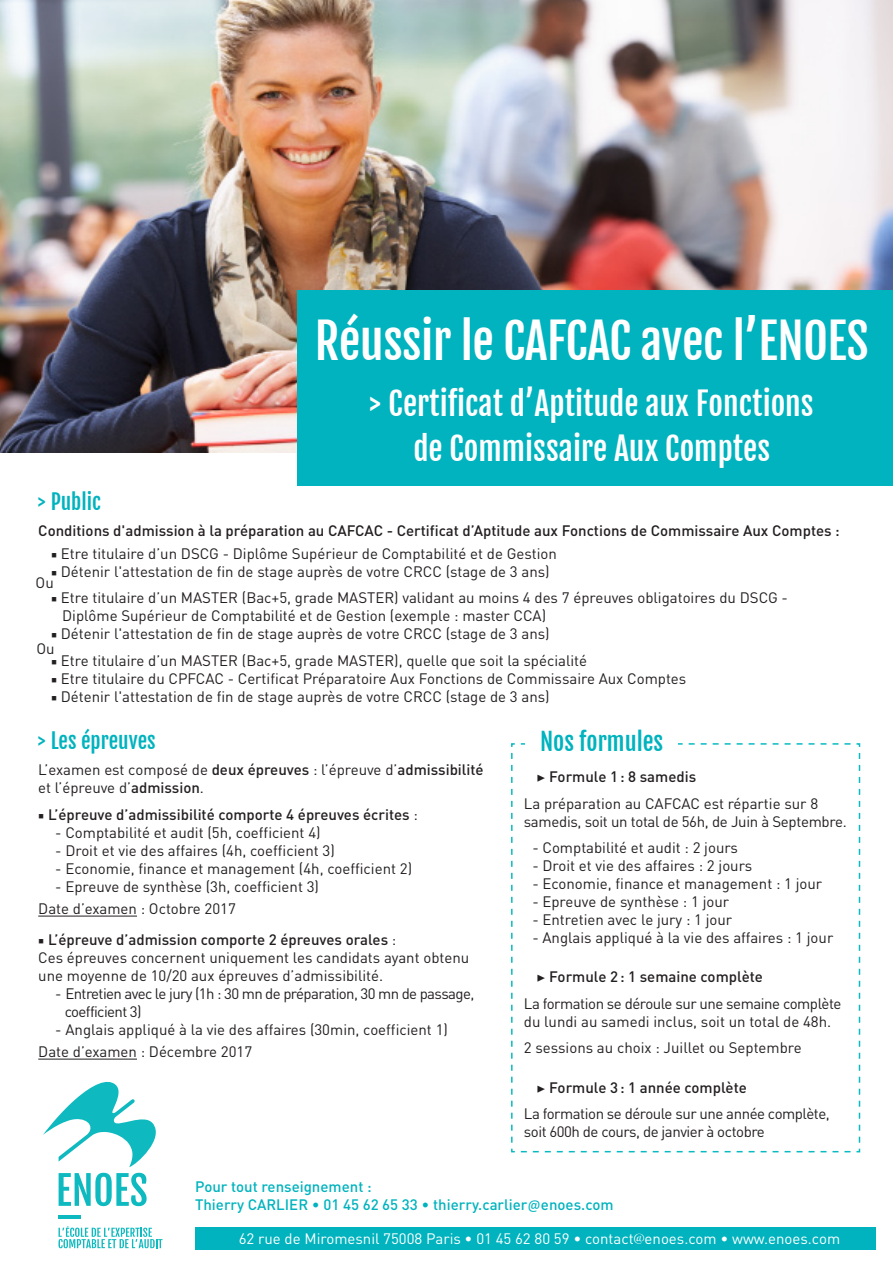
<style>
.page{position:relative;width:893px;height:1263px;background:#fff}
.page>*{position:absolute;margin:0;border:0;box-sizing:border-box;transform-origin:0 0}
.t1{font:48px "Fjalla One";letter-spacing:-.01em;color:#fff}
.t2{font:31.5px/45px "Fjalla One";color:#fff;text-align:center}
.t3{font:24px "Fjalla One";color:#00b3be}
.t4{font:21px "Fjalla One";color:#00b3be}
.t5{font:15px/18px "DINOT";color:#231f20}
.t6{font:500 15px "DINOT";color:#231f20}
.t7{font:15px/18px "DINOT";letter-spacing:-.03em;color:#231f20}
.t8{font:15px/18px "DINOT";letter-spacing:-.02em;color:#231f20}
.t9{font:500 15px "DINOT";color:#00b3be}
.t10{font:15px "DINOT";color:#fff}
.t11{font:15px/18px "DINOT";letter-spacing:-.04em;color:#231f20}
.s1{font-family:"Minion Pro"}
.s2{font-weight:500}
.s3{font-family:"Minion Pro";font-weight:400}
.s4{font-weight:400}
.s5{font-family:"Calibri";font-weight:400}
.s6{font-family:"Californian FB"}
</style>
<div class="page">
<svg style="left:511px;top:743px;width:350px;height:410px"></svg>
<img style="left:0;top:0;width:893px;height:452px">
<div style="left:298px;top:291px;width:595px;height:195px;background:#00b3be"></div>
<svg style="left:43px;top:1081px;width:113px;height:86px"></svg>
<svg style="left:59px;top:1173px;width:88px;height:33px"></svg>
<hr style="left:59px;top:1215px;width:22px;height:4px;background:#0ebabf">
<svg style="left:59px;top:1226px;width:103px;height:22px"></svg>
<hr style="left:38px;top:916px;width:99px;height:1px;background:#231f20">
<hr style="left:38px;top:1059px;width:99px;height:1px;background:#231f20">
<div style="left:195px;top:1227px;width:680px;height:22px;background:#00b3be"></div>
<div style="left:526px;top:730px;width:152px;height:26px;background:#fff"></div>
<p class="t1" style="left:315px;top:312px;width:556px">Réussir le CAFCAC avec l’ENOES</p>
<p class="t2" style="left:370px;top:381px;width:445px">&gt; Certificat d’Aptitude aux Fonctions de Commissaire Aux Comptes</p>
<p class="t4" style="left:38px;top:489px;width:64px">&gt; Public</p>
<p class="t6" style="left:38px;top:521px;width:803px">Conditions d'admission à la préparation au CAFCAC - Certificat d’Aptitude aux Fonctions de Commissaire Aux Comptes :</p>
<p class="t5" style="left:51px;top:544px;width:507px"><span class="s1">■</span> Etre titulaire d’un DSCG - Diplôme Supérieur de Comptabilité et de Gestion</p>
<p class="t5" style="left:51px;top:562px;width:500px"><span class="s1">■</span> Détenir l'attestation de fin de stage auprès de votre CRCC (stage de 3 ans)</p>
<p class="t5" style="left:62px;top:588px;width:727px;text-indent:-11px"><span class="s1">■</span> Etre titulaire d’un MASTER (Bac+5, grade MASTER) validant au moins 4 des 7 épreuves obligatoires du DSCG -<br>Diplôme Supérieur de Comptabilité et de Gestion (exemple : master CCA)</p>
<p class="t5" style="left:51px;top:624px;width:500px"><span class="s1">■</span> Détenir l'attestation de fin de stage auprès de votre CRCC (stage de 3 ans)</p>
<p class="t5" style="left:51px;top:651px;width:538px"><span class="s1">■</span> Etre titulaire d’un MASTER (Bac+5, grade MASTER), quelle que soit la spécialité</p>
<p class="t5" style="left:51px;top:669px;width:637px"><span class="s1">■</span> Etre titulaire du CPFCAC - Certificat Préparatoire Aux Fonctions de Commissaire Aux Comptes</p>
<p class="t5" style="left:51px;top:687px;width:500px"><span class="s1">■</span> Détenir l'attestation de fin de stage auprès de votre CRCC (stage de 3 ans)</p>
<p class="t4" style="left:38px;top:727px;width:119px">&gt; Les épreuves</p>
<p class="t5" style="left:38px;top:760px;width:447px">L’examen est composé de <span class="s2">deux épreuves</span> : l’épreuve d’<span class="s2">admissibilité </span>et l’épreuve d’<span class="s2">admission</span>.</p>
<p class="t6" style="left:38px;top:805px;width:381px"><span class="s3">■</span> L’épreuve d’admissibilité comporte 4 épreuves écrites <span class="s4">:</span></p>
<p class="t5" style="left:55px;top:823px;width:267px">- Comptabilité et audit (5h, coefficient 4)</p>
<p class="t5" style="left:55px;top:841px;width:281px">- Droit et vie des affaires (4h, coefficient 3)</p>
<p class="t5" style="left:55px;top:859px;width:358px">- Economie, finance et management (4h, coefficient 2)</p>
<p class="t5" style="left:55px;top:877px;width:265px">- Epreuve de synthèse (3h, coefficient 3)</p>
<p class="t5" style="left:38px;top:899px;width:199px">Date d’examen : Octobre 2017</p>
<p class="t6" style="left:38px;top:930px;width:360px"><span class="s3">■</span> L’épreuve d’admission comporte 2 épreuves orales <span class="s4">:</span></p>
<p class="t5" style="left:38px;top:948px;width:432px">Ces épreuves concernent uniquement les candidats ayant obtenu une moyenne de 10/20 aux épreuves d’admissibilité.</p>
<p class="t11" style="left:65px;top:984px;width:411px;text-indent:-9px">- Entretien avec le jury (1h : 30 mn de préparation, 30 mn de passage, coefficient 3)</p>
<p class="t5" style="left:55px;top:1020px;width:394px">- Anglais appliqué à la vie des affaires (30min, coefficient 1)</p>
<p class="t5" style="left:38px;top:1042px;width:216px">Date d’examen : Décembre 2017</p>
<p class="t5" style="left:36px;top:574px;width:20px">Ou</p>
<p class="t5" style="left:37px;top:639px;width:20px">Ou</p>
<p class="t3" style="left:540px;top:727px;width:125px">Nos formules</p>
<p class="t6" style="left:537px;top:767px;width:161px"><span class="s3">▶</span> Formule 1: 8 samedis</p>
<p class="t8" style="left:524px;top:794px;width:324px">La préparation au CAFCAC est répartie sur 8 samedis, soit un total de 56h, de Juin à Septembre.</p>
<p class="t5" style="left:532px;top:838px;width:207px">- Comptabilité et audit : 2 jours</p>
<p class="t5" style="left:532px;top:856px;width:221px">- Droit et vie des affaires : 2 jours</p>
<p class="t5" style="left:532px;top:874px;width:291px">- Economie, finance et management : 1 jour</p>
<p class="t5" style="left:532px;top:892px;width:198px">- Epreuve de synthèse : 1 jour</p>
<p class="t5" style="left:532px;top:910px;width:201px">- Entretien avec le jury : 1 jour</p>
<p class="t5" style="left:532px;top:928px;width:302px">- Anglais appliqué à la vie des affaires : 1 jour</p>
<p class="t6" style="left:537px;top:967px;width:228px"><span class="s3">▶</span> Formule 2: 1 semaine complète</p>
<p class="t7" style="left:524px;top:994px;width:319px">La formation se déroule sur une semaine complète du lundi au samedi inclus, soit un total de 48h.</p>
<p class="t5" style="left:524px;top:1039px;width:279px">2 sessions au choix : Juillet ou Septembre</p>
<p class="t6" style="left:537px;top:1078px;width:212px"><span class="s3">▶</span> Formule 3: 1 année complète</p>
<p class="t7" style="left:524px;top:1104px;width:307px">La formation se déroule sur une année complète, soit 600h de cours, de janvier à octobre</p>
<p class="t9" style="left:195px;top:1177px;width:178px">Pour tout renseignement :</p>
<p class="t9" style="left:195px;top:1195px;width:420px">Thierry CARLIER <span class="s4">•</span> 01 45 62 65 33 <span class="s4">•</span> thierry.carlier<span class="s5">@</span>enoes.com</p>
<p class="t10" style="left:239px;top:1229px;width:603px">62 rue de Miromesnil 75008 Paris • 01 45 62 80 59 • contact<span class="s6">@</span>enoes.com • www.enoes.com</p>
</div>
